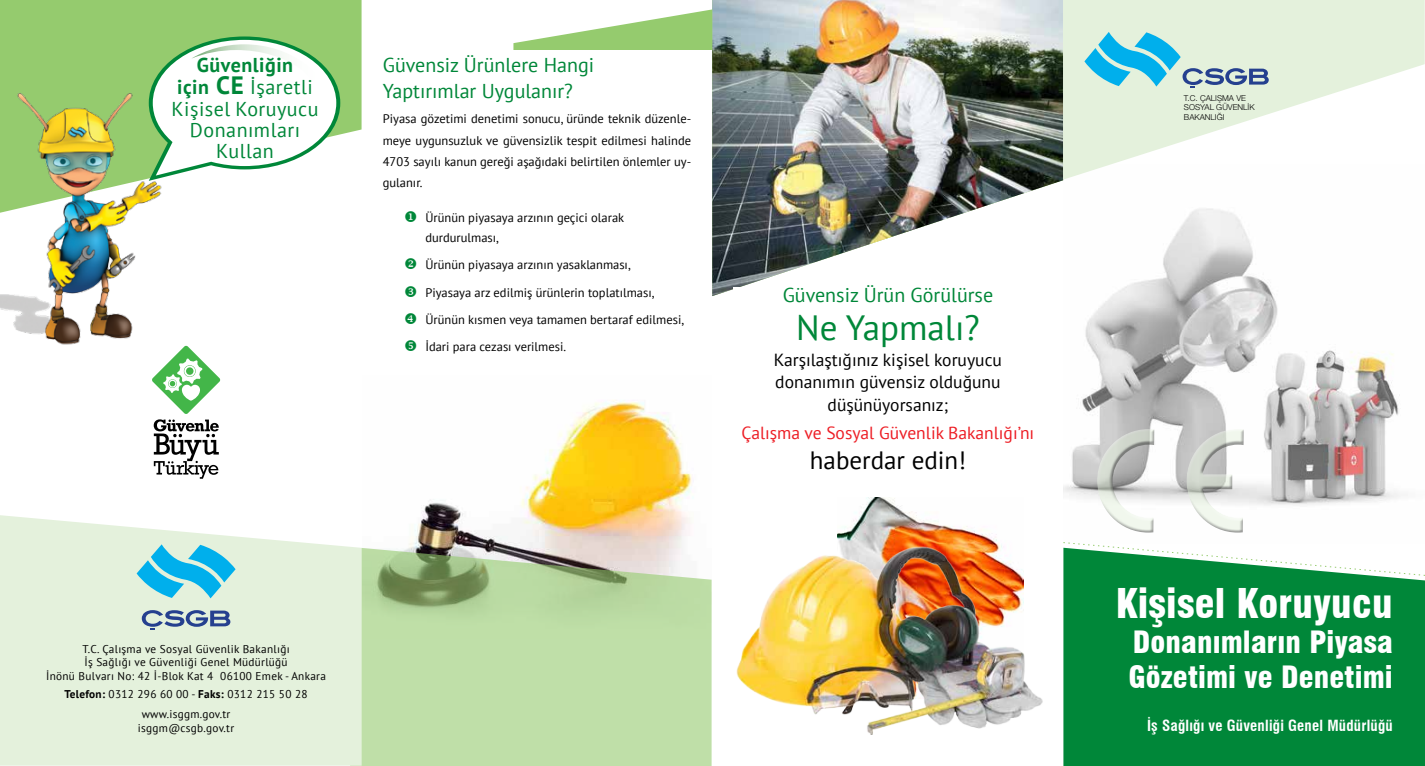
<style>
.page{position:relative;width:1425px;height:766px;background:#fff}
.page>*{position:absolute;margin:0;border:0;box-sizing:border-box;transform-origin:0 0}
.t1{font:900 condensed 40px "Swiss 721 BT";letter-spacing:.005em;color:#fff}
.t2{font:35px "PT Sans";color:#008739}
.t3{font:900 condensed 30px/35px "Swiss 721 BT";letter-spacing:.005em;color:#fff}
.t4{font:25px "PT Sans";color:#000}
.t5{font:20px/26.4px "PT Sans";color:#008739}
.t6{font:20px/21.5px "PT Sans";letter-spacing:.025em;color:#008739;text-align:center}
.t7{font:17.5px/22.5px "PT Sans";color:#000;text-align:center}
.t8{font:17.5px "PT Sans";color:#ed1d24}
.t9{font:700 condensed 15px "Swiss 721 BT";letter-spacing:.015em;color:#fff}
.t10{font:12.5px/21.4px "PT Sans";color:#000}
.t11{font:11.25px/13.8px "PT Sans";letter-spacing:.025em;color:#000;text-align:center}
.t12{font:300 8.12px/9.1px "Helvetica Neue";color:#000}
.s1{font-weight:700}
.s2{font-weight:700;font-size:19.88px}
.s3{font-weight:700;font-size:25px}
.s4{color:#008739}
</style>
<div class="page">
<img style="left:409px;top:400px;width:283px;height:147px">
<div style="left:0;top:515px;width:350px;height:250px;background:#e4f1dc"></div>
<svg style="left:1063px;top:179px;width:337px;height:326px"></svg>
<div style="left:1063px;top:576px;width:361px;height:189px;background:#008739"></div>
<img style="left:712px;top:0;width:351px;height:296px">
<div style="left:0;top:0;width:361px;height:135px;background:#95cb6e"></div>
<svg style="left:1063px;top:0;width:361px;height:179px;fill:#e4f1dc"></svg>
<svg style="left:513px;top:9px;width:199px;height:41px"></svg>
<svg style="left:1084px;top:32px;width:184px;height:56px;background:#9bd3da"></svg>
<svg style="left:152px;top:345px;width:68px;height:133px"></svg>
<svg style="left:149px;top:36px;width:191px;height:139px"></svg>
<svg style="left:137px;top:544px;width:99px;height:54px;background:#6fcfe4"></svg>
<svg style="left:142px;top:610px;width:88px;height:19px;background:#8ea2b9"></svg>
<div style="left:1095px;top:427px;width:149px;height:94px;background:#fff;opacity:.75"></div>
<div style="left:1098px;top:427px;width:146px;height:106px;background:#000;opacity:.75"></div>
<div style="left:733px;top:287px;width:309px;height:446px;background:#fff"></div>
<svg style="left:350px;top:547px;width:361px;height:218px;background:#bbd7a5"></svg>
<svg style="left:1063px;top:542px;width:361px;height:34px"></svg>
<img style="left:853px;top:497px;width:94px;height:29px">
<img style="left:736px;top:526px;width:307px;height:207px">
<img style="left:0;top:75px;width:174px;height:272px">
<h3 class="t6" style="left:171px;top:53px;width:148px"><span class="s1">Güvenliğin<br></span><span class="s2">için</span> <span class="s3">CE</span> İşaretli<br>Kişisel Koruyucu<br>Donanımları<br>Kullan</h3>
<h3 class="t5" style="left:383px;top:51px;width:213px">Güvensiz Ürünlere Hangi<br>Yaptırımlar Uygulanır?</h3>
<p class="t10" style="left:383px;top:108px;width:310px;text-align:justify">Piyasa gözetimi denetimi sonucu, üründe teknik düzenle&shy;meye uygunsuzluk ve güvensizlik tespit edilmesi halinde 4703 sayılı kanun gereği aşağıdaki belirtilen önlemler uy&shy;gulanır.</p>
<p class="t10" style="left:425px;top:207px;width:200px;line-height:20.1px;text-indent:-21px"><span class="s4">◆</span> Ürünün piyasaya arzının geçici olarak durdurulması,</p>
<p class="t10" style="left:425px;top:251px;width:260px;line-height:27.2px;text-indent:-21px"><span class="s4">❖</span> Ürünün piyasaya arzının yasaklanması,<br>Piyasaya arz edilmiş ürünlerin toplatılması, Ürünün kısmen veya tamamen bertaraf edilmesi, İdari para cezası verilmesi.</p>
<h3 class="t5" style="left:782px;top:281px;width:212px">Güvensiz Ürün Görülürse</h3>
<h2 class="t2" style="left:796px;top:305px;width:185px">Ne Yapmalı?</h2>
<h3 class="t7" style="left:774px;top:348px;width:229px">Karşılaştığınız kişisel koruyucu donanımın güvensiz olduğunu düşünüyorsanız;</h3>
<h3 class="t8" style="left:741px;top:422px;width:294px">Çalışma ve Sosyal Güvenlik Bakanlığı’nı</h3>
<h3 class="t4" style="left:810px;top:444px;width:157px">haberdar edin!</h3>
<p class="t11" style="left:46px;top:641px;width:281px">T.C. Çalışma ve Sosyal Güvenlik Bakanlığı<br>İş Sağlığı ve Güvenliği Genel Müdürlüğü<br>İnönü Bulvarı No: 42 İ-Blok Kat 4 06100 Emek - Ankara</p>
<p class="t11" style="left:65px;top:682px;width:244px;line-height:20.9px"><span class="s1">Telefon:</span> 0312 296 60 00 - <span class="s1">Faks:</span> 0312 215 50 28 www.isggm.gov.tr</p>
<p class="t11" style="left:138px;top:720px;width:98px">isggm@csgb.gov.tr</p>
<p class="t12" style="left:1183px;top:93px;width:72px">T.C. ÇALIŞMA VE<br>SOSYAL GÜVENLİK<br>BAKANLIĞI</p>
<h1 class="t1" style="left:1115px;top:579px;width:278px">Kişisel Koruyucu</h1>
<h3 class="t3" style="left:1128px;top:624px;width:266px">Donanımların Piyasa<br>Gözetimi ve Denetimi</h3>
<p class="t9" style="left:1147px;top:716px;width:247px">İş Sağlığı ve Güvenliği Genel Müdürlüğü</p>
</div>
